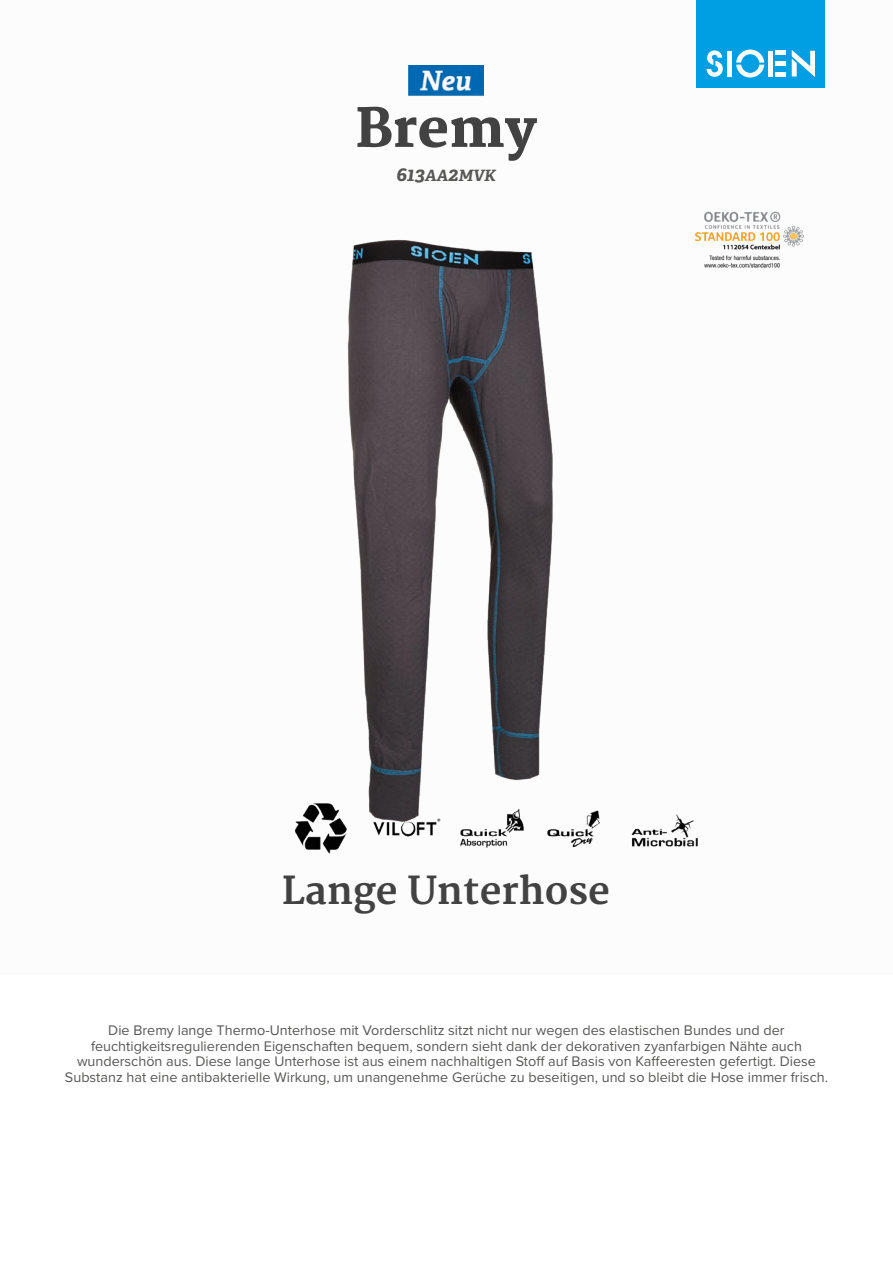
<style>
.page{position:relative;width:893px;height:1263px;background:#fff}
.page>*{position:absolute;margin:0;border:0;box-sizing:border-box;transform-origin:0 0}
.t1{font:800 52.5px "Merriweather";color:#424243}
.t2{font:700 37.5px "Merriweather";color:#424243}
.t3{font:italic 700 15.6px "Adelle PE";color:#575756}
.t4{font:14.4px/15.6px "Proxima Nova";color:#575756;text-align:center}
.s1{font-size:19.5px}
</style>
<div class="page">
<div style="left:697px;top:0;width:128px;height:88px;background:#009fe3"></div>
<svg style="left:707px;top:50px;width:16px;height:27px"></svg>
<svg style="left:736px;top:50px;width:28px;height:28px"></svg>
<div style="left:727px;top:51px;width:5px;height:26px;background:#fff"></div>
<div style="left:768px;top:51px;width:5px;height:26px;background:#fff"></div>
<div style="left:775px;top:72px;width:11px;height:5px;background:#fff"></div>
<div style="left:775px;top:61px;width:11px;height:5px;background:#fff"></div>
<hr style="left:775px;top:51px;width:11px;height:4px;background:#fff">
<svg style="left:792px;top:50px;width:23px;height:27px"></svg>
<img style="left:688px;top:820px;width:10px;height:27px">
<img style="left:695px;top:211px;width:109px;height:57px">
<img style="left:295px;top:239px;width:393px;height:615px">
<img style="left:408px;top:65px;width:75px;height:31px">
<h1 class="t1" style="left:355px;top:98px;width:183px">Bremy</h1>
<p class="t3" style="left:396px;top:164px;width:101px"><span class="s1">613</span>AA<span class="s1">2</span>MVK</p>
<h2 class="t2" style="left:282px;top:869px;width:330px">Lange Unterhose</h2>
<p class="t4" style="left:65px;top:1022px;width:765px">Die Bremy lange Thermo-Unterhose mit Vorderschlitz sitzt nicht nur wegen des elastischen Bundes und der feuchtigkeitsregulierenden Eigenschaften bequem, sondern sieht dank der dekorativen zyanfarbigen Nähte auch wunderschön aus. Diese lange Unterhose ist aus einem nachhaltigen Stoff auf Basis von Kaffeeresten gefertigt. Diese Substanz hat eine antibakterielle Wirkung, um unangenehme Gerüche zu beseitigen, und so bleibt die Hose immer frisch.</p>
</div>
